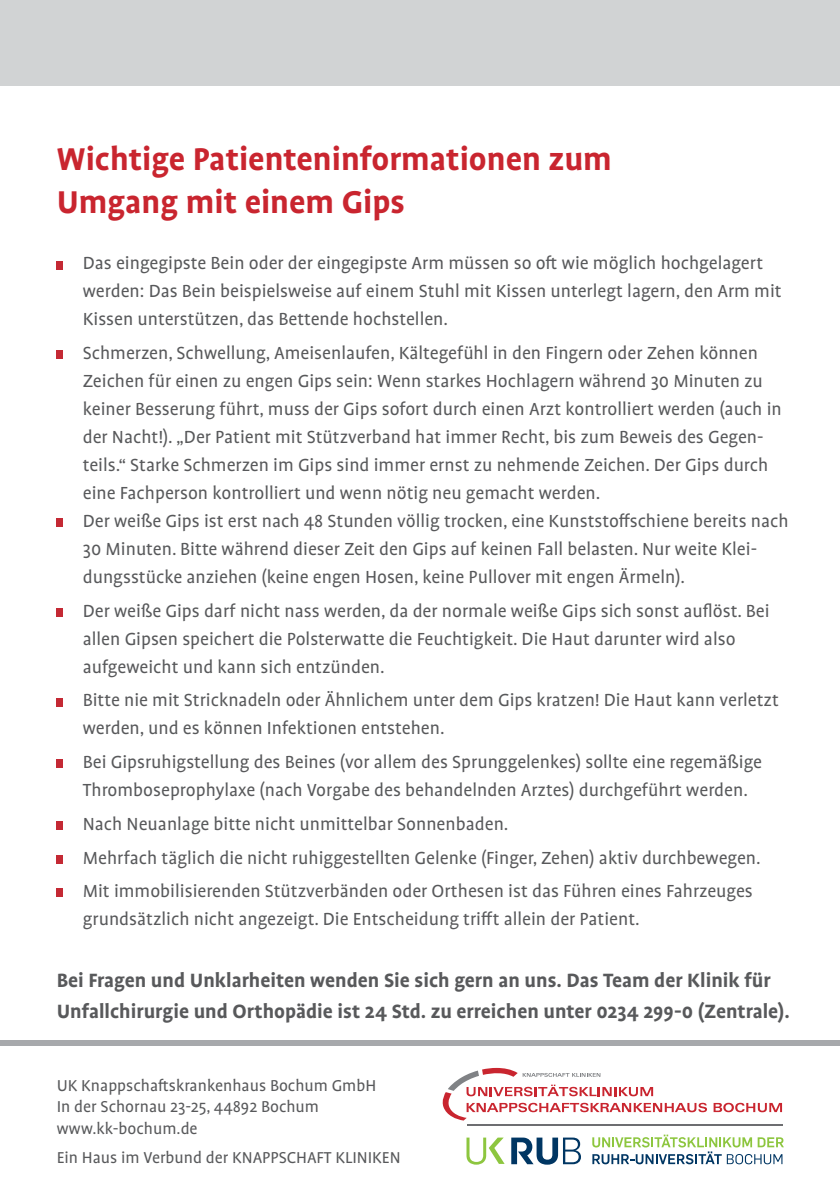
<style>
.page{position:relative;width:840px;height:1191px;background:#fff}
.page>*{position:absolute;margin:0;border:0;box-sizing:border-box;transform-origin:0 0}
.t1{font:700 36px/43.2px "Profile OT";color:#c9252f}
.t2{font:700 22px/30.8px "Profile OT";color:#58595b}
.t3{font:20px/28px "Profile OT";color:#58595b}
.t4{font:18px/21.6px "Profile OT";color:#58595b}
</style>
<div class="page">
<div style="left:57px;top:261px;width:6px;height:8px;background:#c42934"></div>
<div style="left:57px;top:350px;width:6px;height:9px;background:#c42934"></div>
<div style="left:57px;top:518px;width:6px;height:9px;background:#c42934"></div>
<div style="left:57px;top:608px;width:6px;height:9px;background:#c42934"></div>
<div style="left:57px;top:698px;width:6px;height:8px;background:#c42934"></div>
<div style="left:57px;top:759px;width:6px;height:9px;background:#c42934"></div>
<div style="left:57px;top:821px;width:6px;height:9px;background:#c42934"></div>
<div style="left:57px;top:855px;width:6px;height:8px;background:#c42934"></div>
<div style="left:57px;top:888px;width:6px;height:9px;background:#c42934"></div>
<div style="left:0;top:0;width:839px;height:85px;background:#d1d3d4"></div>
<div style="left:0;top:1040px;width:839px;height:6px;background:#a7a9ac"></div>
<svg style="left:713px;top:1102px;width:68px;height:10px"></svg>
<svg style="left:442px;top:1068px;width:264px;height:52px"></svg>
<hr style="left:466px;top:1124px;width:316px;height:2px;background:#6d6e71">
<svg style="left:511px;top:1137px;width:69px;height:27px"></svg>
<svg style="left:466px;top:1137px;width:38px;height:27px"></svg>
<svg style="left:592px;top:1134px;width:190px;height:30px"></svg>
<h1 class="t1" style="left:57px;top:139px;width:556px">Wichtige Patienteninformationen zum<br>Umgang mit einem Gips</h1>
<p class="t3" style="left:83px;top:250px;width:700px">Das eingegipste Bein oder der eingegipste Arm müssen so oft wie möglich hochgelagert werden: Das Bein beispielsweise auf einem Stuhl mit Kissen unterlegt lagern, den Arm mit<br>Kissen unterstützen, das Bettende hochstellen.</p>
<p class="t3" style="left:83px;top:340px;width:707px">Schmerzen, Schwellung, Ameisenlaufen, Kältegefühl in den Fingern oder Zehen können Zeichen für einen zu engen Gips sein: Wenn starkes Hochlagern während 30 Minuten zu keiner Besserung führt, muss der Gips sofort durch einen Arzt kontrolliert werden (auch in der Nacht!). „Der Patient mit Stützverband hat immer Recht, bis zum Beweis des Gegen&shy;teils.“ Starke Schmerzen im Gips sind immer ernst zu nehmende Zeichen. Der Gips durch eine Fachperson kontrolliert und wenn nötig neu gemacht werden.<br>Der weiße Gips ist erst nach 48 Stunden völlig trocken, eine Kunststoffschiene bereits nach 30 Minuten. Bitte während dieser Zeit den Gips auf keinen Fall belasten. Nur weite Klei&shy;dungsstücke anziehen (keine engen Hosen, keine Pullover mit engen Ärmeln).</p>
<p class="t3" style="left:83px;top:598px;width:687px">Der weiße Gips darf nicht nass werden, da der normale weiße Gips sich sonst auflöst. Bei allen Gipsen speichert die Polsterwatte die Feuchtigkeit. Die Haut darunter wird also aufgeweicht und kann sich entzünden.</p>
<p class="t3" style="left:83px;top:687px;width:697px">Bitte nie mit Stricknadeln oder Ähnlichem unter dem Gips kratzen! Die Haut kann verletzt werden, und es können Infektionen entstehen.</p>
<p class="t3" style="left:83px;top:749px;width:680px">Bei Gipsruhigstellung des Beines (vor allem des Sprunggelenkes) sollte eine regemäßige<br>Thromboseprophylaxe (nach Vorgabe des behandelnden Arztes) durchgeführt werden.</p>
<p class="t3" style="left:83px;top:808px;width:679px;line-height:33.6px">Nach Neuanlage bitte nicht unmittelbar Sonnenbaden.<br>Mehrfach täglich die nicht ruhiggestellten Gelenke (Finger, Zehen) aktiv durchbewegen.<br>Mit immobilisierenden Stützverbänden oder Orthesen ist das Führen eines Fahrzeuges</p>
<p class="t3" style="left:83px;top:906px;width:558px">grundsätzlich nicht angezeigt. Die Entscheidung trifft allein der Patient.</p>
<p class="t2" style="left:57px;top:965px;width:734px">Bei Fragen und Unklarheiten wenden Sie sich gern an uns. Das Team der Klinik für<br>Unfallchirurgie und Orthopädie ist 24 Std. zu erreichen unter 0234 299-0 (Zentrale).</p>
<p class="t4" style="left:57px;top:1075px;width:321px">UK Knappschaftskrankenhaus Bochum GmbH<br>In der Schornau 23-25, 44892 Bochum www.kk-bochum.de</p>
<p class="t4" style="left:57px;top:1148px;width:345px">Ein Haus im Verbund der KNAPPSCHAFT KLINIKEN</p>
</div>
